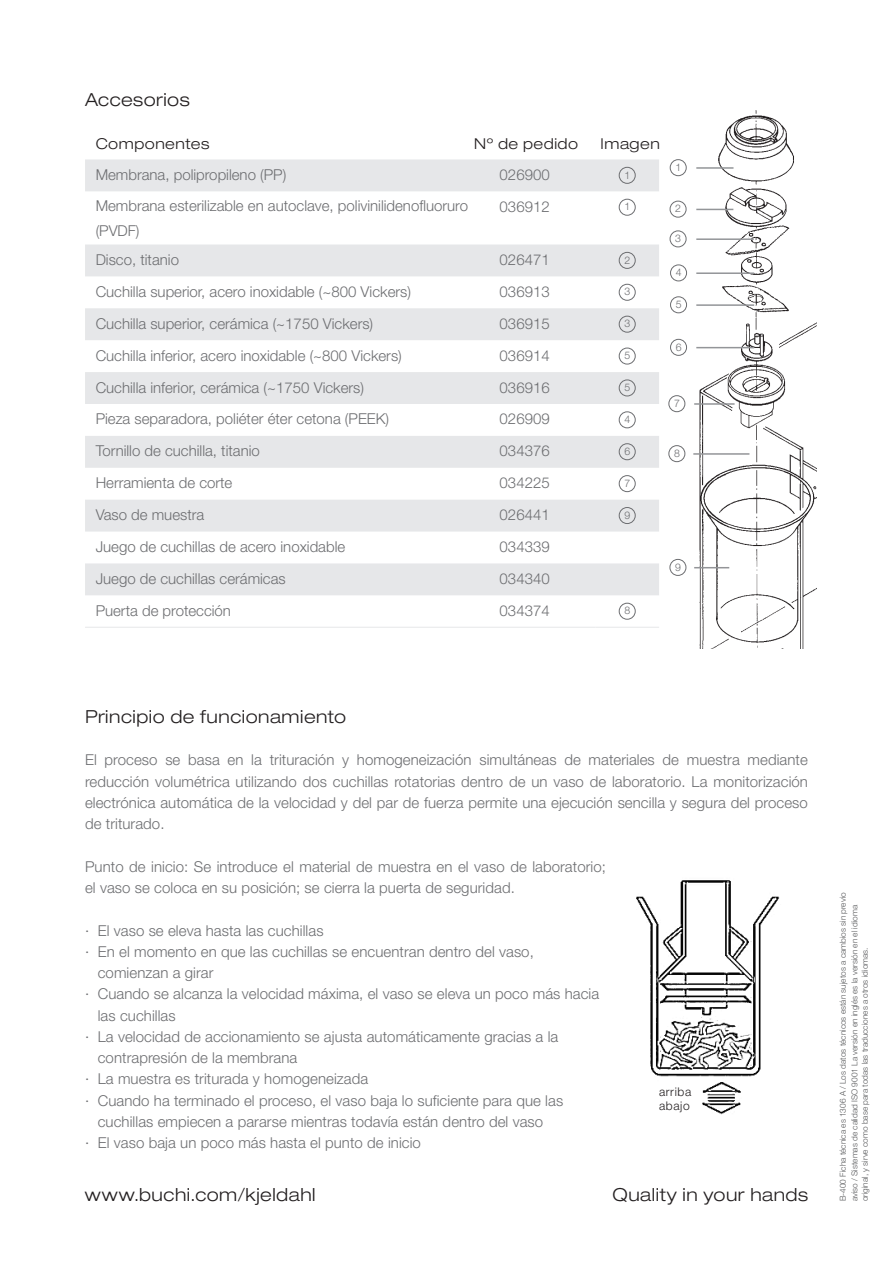
<style>
.page{position:relative;width:893px;height:1263px;background:#fff}
.page>*{position:absolute;margin:0;border:0;box-sizing:border-box;transform-origin:0 0}
.Titel{font:300 expanded 18px "Helvetica Neue LT Std";letter-spacing:.03em;color:#231f20}
._2_Lauftext_Blocksat{font:300 15px/21.3px "Helvetica Neue LT Std";letter-spacing:.005em;color:#6c6d70}
.Tabelle_Text{font:300 15px/25.5px "Helvetica Neue LT Std";color:#6c6d70}
.Titel_klein{font:300 expanded 15px "Helvetica Neue LT Std";letter-spacing:.035em;color:#231f20}
.t1{font:300 12px/13.5px "Helvetica Neue LT Std";letter-spacing:.05em;color:#231f20}
.t2{font:300 10.5px "Helvetica Neue LT Std";color:#6c6d70}
.t3{font:300 8.25px/11.7px "Helvetica Neue LT Std";color:#57585a}
</style>
<div class="page">
<img style="left:636px;top:880px;width:144px;height:235px">
<svg style="left:85px;top:159px;width:574px;height:436px;fill:#e8e9ea"></svg>
<hr style="left:85px;top:627px;width:404px;height:1px;background:#e6e7e9">
<hr style="left:489px;top:627px;width:106px;height:1px;background:#e6e7e9">
<hr style="left:595px;top:627px;width:64px;height:1px;background:#e6e7e9">
<div style="left:619px;top:167px;width:16px;height:17px;border:1px solid #6c6d70;border-radius:50%"></div>
<div style="left:619px;top:199px;width:16px;height:16px;border:1px solid #6c6d70;border-radius:50%"></div>
<div style="left:619px;top:252px;width:16px;height:17px;border:1px solid #6c6d70;border-radius:50%"></div>
<div style="left:619px;top:284px;width:16px;height:16px;border:1px solid #6c6d70;border-radius:50%"></div>
<div style="left:619px;top:316px;width:16px;height:16px;border:1px solid #6c6d70;border-radius:50%"></div>
<div style="left:619px;top:348px;width:16px;height:16px;border:1px solid #6c6d70;border-radius:50%"></div>
<div style="left:619px;top:380px;width:16px;height:16px;border:1px solid #6c6d70;border-radius:50%"></div>
<div style="left:619px;top:412px;width:16px;height:16px;border:1px solid #6c6d70;border-radius:50%"></div>
<div style="left:619px;top:443px;width:16px;height:17px;border:1px solid #6c6d70;border-radius:50%"></div>
<div style="left:619px;top:475px;width:16px;height:17px;border:1px solid #6c6d70;border-radius:50%"></div>
<div style="left:619px;top:507px;width:16px;height:17px;border:1px solid #6c6d70;border-radius:50%"></div>
<div style="left:619px;top:603px;width:16px;height:16px;border:1px solid #6c6d70;border-radius:50%"></div>
<img style="left:694px;top:111px;width:122px;height:537px">
<div style="left:670px;top:159px;width:16px;height:17px;border:1px solid #6c6d70;border-radius:50%"></div>
<hr style="left:696px;top:167px;width:37px;height:2px;background:#939598">
<div style="left:670px;top:201px;width:16px;height:16px;border:1px solid #6c6d70;border-radius:50%"></div>
<hr style="left:696px;top:209px;width:37px;height:1px;background:#939598">
<div style="left:670px;top:231px;width:16px;height:16px;border:1px solid #6c6d70;border-radius:50%"></div>
<hr style="left:696px;top:238px;width:58px;height:2px;background:#939598">
<div style="left:670px;top:265px;width:17px;height:16px;border:1px solid #6c6d70;border-radius:50%"></div>
<hr style="left:696px;top:272px;width:58px;height:2px;background:#939598">
<div style="left:670px;top:297px;width:17px;height:16px;border:1px solid #6c6d70;border-radius:50%"></div>
<hr style="left:696px;top:304px;width:58px;height:2px;background:#939598">
<div style="left:670px;top:339px;width:17px;height:17px;border:1px solid #6c6d70;border-radius:50%"></div>
<hr style="left:696px;top:347px;width:58px;height:1px;background:#939598">
<div style="left:669px;top:395px;width:16px;height:17px;border:1px solid #6c6d70;border-radius:50%"></div>
<hr style="left:694px;top:403px;width:41px;height:2px;background:#939598">
<div style="left:669px;top:445px;width:16px;height:17px;border:1px solid #6c6d70;border-radius:50%"></div>
<hr style="left:693px;top:453px;width:56px;height:2px;background:#939598">
<div style="left:670px;top:559px;width:16px;height:17px;border:1px solid #6c6d70;border-radius:50%"></div>
<hr style="left:694px;top:567px;width:35px;height:1px;background:#939598">
<p class="Titel" style="left:85px;top:89px;width:106px">Accesorios</p>
<p class="Titel_klein" style="left:96px;top:135px;width:115px">Componentes</p>
<p class="Titel_klein" style="left:474px;top:135px;width:106px">Nº de pedido</p>
<p class="Titel_klein" style="left:601px;top:135px;width:61px">Imagen</p>
<p class="Tabelle_Text" style="left:96px;top:162px;width:192px">Membrana, polipropileno (PP)</p>
<p class="Tabelle_Text" style="left:500px;top:162px;width:52px">026900</p>
<p class="t2" style="left:624px;top:168px;width:7px">1</p>
<p class="Tabelle_Text" style="left:96px;top:192px;width:374px">Membrana esterilizable en autoclave, polivinilidenofluoruro (PVDF)</p>
<p class="Tabelle_Text" style="left:500px;top:193px;width:52px">036912</p>
<p class="t2" style="left:624px;top:200px;width:7px">1</p>
<p class="Tabelle_Text" style="left:96px;top:247px;width:85px">Disco, titanio</p>
<p class="Tabelle_Text" style="left:500px;top:247px;width:52px">026471</p>
<p class="t2" style="left:624px;top:253px;width:7px">2</p>
<p class="Tabelle_Text" style="left:96px;top:278px;width:317px">Cuchilla superior, acero inoxidable (~800 Vickers)</p>
<p class="Tabelle_Text" style="left:500px;top:278px;width:52px">036913</p>
<p class="t2" style="left:624px;top:285px;width:7px">3</p>
<p class="Tabelle_Text" style="left:96px;top:310px;width:279px">Cuchilla superior, cerámica (~1750 Vickers)</p>
<p class="Tabelle_Text" style="left:500px;top:310px;width:52px">036915</p>
<p class="t2" style="left:624px;top:317px;width:7px">3</p>
<p class="Tabelle_Text" style="left:96px;top:342px;width:308px">Cuchilla inferior, acero inoxidable (~800 Vickers)</p>
<p class="Tabelle_Text" style="left:500px;top:342px;width:52px">036914</p>
<p class="t2" style="left:624px;top:349px;width:7px">5</p>
<p class="Tabelle_Text" style="left:96px;top:374px;width:270px">Cuchilla inferior, cerámica (~1750 Vickers)</p>
<p class="Tabelle_Text" style="left:500px;top:374px;width:52px">036916</p>
<p class="t2" style="left:624px;top:381px;width:7px">5</p>
<p class="Tabelle_Text" style="left:96px;top:406px;width:295px">Pieza separadora, poliéter éter cetona (PEEK)</p>
<p class="Tabelle_Text" style="left:500px;top:406px;width:52px">026909</p>
<p class="t2" style="left:624px;top:413px;width:7px">4</p>
<p class="Tabelle_Text" style="left:96px;top:438px;width:166px">Tornillo de cuchilla, titanio</p>
<p class="Tabelle_Text" style="left:500px;top:438px;width:52px">034376</p>
<p class="t2" style="left:624px;top:445px;width:7px">6</p>
<p class="Tabelle_Text" style="left:96px;top:470px;width:138px">Herramienta de corte</p>
<p class="Tabelle_Text" style="left:500px;top:470px;width:52px">034225</p>
<p class="t2" style="left:624px;top:477px;width:7px">7</p>
<p class="Tabelle_Text" style="left:96px;top:502px;width:110px">Vaso de muestra</p>
<p class="Tabelle_Text" style="left:500px;top:502px;width:52px">026441</p>
<p class="t2" style="left:624px;top:509px;width:7px">9</p>
<p class="Tabelle_Text" style="left:96px;top:534px;width:251px">Juego de cuchillas de acero inoxidable</p>
<p class="Tabelle_Text" style="left:500px;top:534px;width:52px">034339</p>
<p class="Tabelle_Text" style="left:96px;top:565px;width:192px">Juego de cuchillas cerámicas</p>
<p class="Tabelle_Text" style="left:500px;top:565px;width:52px">034340</p>
<p class="Tabelle_Text" style="left:96px;top:597px;width:137px">Puerta de protección</p>
<p class="Tabelle_Text" style="left:500px;top:597px;width:52px">034374</p>
<p class="t2" style="left:624px;top:604px;width:7px">8</p>
<p class="t2" style="left:675px;top:161px;width:7px">1</p>
<p class="t2" style="left:675px;top:202px;width:7px">2</p>
<p class="t2" style="left:675px;top:232px;width:7px">3</p>
<p class="t2" style="left:676px;top:266px;width:7px">4</p>
<p class="t2" style="left:676px;top:298px;width:7px">5</p>
<p class="t2" style="left:676px;top:340px;width:7px">6</p>
<p class="t2" style="left:674px;top:397px;width:7px">7</p>
<p class="t2" style="left:674px;top:447px;width:7px">8</p>
<p class="t2" style="left:675px;top:560px;width:7px">9</p>
<p class="Titel" style="left:85px;top:706px;width:263px">Principio de funcionamiento</p>
<p class="_2_Lauftext_Blocksat" style="left:85px;top:749px;width:724px;text-align:justify">El proceso se basa en la trituración y homogeneización simultáneas de materiales de muestra mediante reducción volumétrica utilizando dos cuchillas rotatorias dentro de un vaso de laboratorio. La monitorización electrónica automática de la velocidad y del par de fuerza permite una ejecución sencilla y segura del proceso de triturado.</p>
<p class="_2_Lauftext_Blocksat" style="left:85px;top:855px;width:522px">Punto de inicio: Se introduce el material de muestra en el vaso de laboratorio; el vaso se coloca en su posición; se cierra la puerta de seguridad.</p>
<p class="_2_Lauftext_Blocksat" style="left:85px;top:919px;width:240px">∙ El vaso se eleva hasta las cuchillas</p>
<p class="_2_Lauftext_Blocksat" style="left:98px;top:940px;width:438px;text-indent:-13px">∙ En el momento en que las cuchillas se encuentran dentro del vaso, comienzan a girar</p>
<p class="_2_Lauftext_Blocksat" style="left:98px;top:983px;width:503px;text-indent:-13px">∙ Cuando se alcanza la velocidad máxima, el vaso se eleva un poco más hacia las cuchillas</p>
<p class="_2_Lauftext_Blocksat" style="left:98px;top:1025px;width:462px;text-indent:-13px">∙ La velocidad de accionamiento se ajusta automáticamente gracias a la contrapresión de la membrana</p>
<p class="_2_Lauftext_Blocksat" style="left:85px;top:1068px;width:285px">∙ La muestra es triturada y homogeneizada</p>
<p class="_2_Lauftext_Blocksat" style="left:85px;top:1089px;width:480px;text-align:center">∙ Cuando ha terminado el proceso, el vaso baja lo suficiente para que las cuchillas empiecen a pararse mientras todavía están dentro del vaso</p>
<p class="_2_Lauftext_Blocksat" style="left:85px;top:1132px;width:337px">∙ El vaso baja un poco más hasta el punto de inicio</p>
<p class="t1" style="left:659px;top:1085px;width:34px">arriba abajo</p>
<p class="Titel" style="left:85px;top:1184px;width:232px">www.buchi.com/kjeldahl</p>
<p class="Titel" style="left:612px;top:1184px;width:197px">Quality in your hands</p>
<p class="t3" style="left:837px;top:1201px;width:311px;rotate:-90deg">B-400 Ficha técnica es 1306 A / Los datos técnicos están sujetos a cambios sin previo aviso / Sistemas de calidad ISO 9001 La versión en inglés es la versión en el idioma</p>
<p class="t3" style="left:859px;top:1201px;width:255px;rotate:-90deg">original, y sirve como base para todas las traducciones a otros idiomas.</p>
</div>
